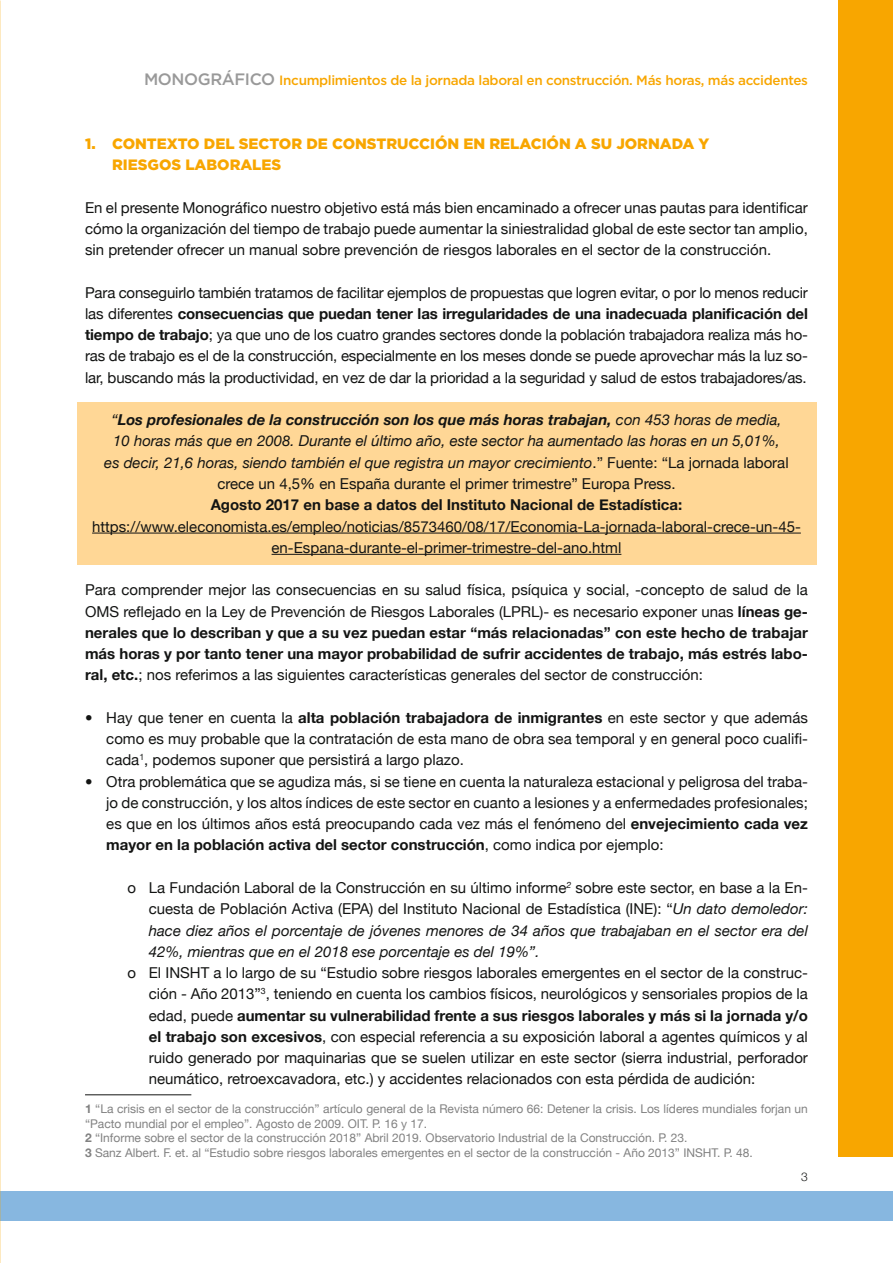
<style>
.page{position:relative;width:893px;height:1263px;background:#fff}
.page>*{position:absolute;margin:0;border:0;box-sizing:border-box;transform-origin:0 0}
.t1{font:15px/21.3px "Helvetica Neue";color:#131413;text-align:justify}
.t2{font:italic 15px/21.3px "Helvetica Neue";color:#131413;text-align:center}
.t3{font:900 15px/21.3px "Gotham";color:#f8a600}
.t4{font:700 15px "Helvetica Neue";color:#131413}
.t5{font:500 13.5px "Gotham";letter-spacing:-.025em;color:#f8a600}
.t6{font:12px/14.4px "Helvetica Neue";color:#818181}
.t7{font:300 12px "Helvetica Neue";color:#131413}
.s1{font-size:16.5px;color:#999}
.s2{font-weight:700}
.s3{font-style:normal}
.s4{font-style:italic}
</style>
<div class="page">
<div style="left:0;top:1191px;width:893px;height:29px;background:#87b7e0"></div>
<div style="left:838px;top:0;width:55px;height:1157px;background:#f8a600"></div>
<div style="left:77px;top:402px;width:739px;height:162px;background:#ffd796"></div>
<hr style="left:92px;top:533px;width:709px;height:1px;background:#131413">
<hr style="left:272px;top:554px;width:349px;height:1px;background:#131413">
<hr style="left:85px;top:1094px;width:106px;height:1px;background:#131413">
<p class="t5" style="left:144px;top:71px;width:665px"><span class="s1">MONOGRÁFICO</span> Incumplimientos de la jornada laboral en construcción. Más horas, más accidentes</p>
<p class="t3" style="left:112px;top:133px;width:599px;text-indent:-27px">1. CONTEXTO DEL SECTOR DE CONSTRUCCIÓN EN RELACIÓN A SU JORNADA Y<br>RIESGOS LABORALES</p>
<p class="t1" style="left:85px;top:197px;width:724px">En el presente Monográfico nuestro objetivo está más bien encaminado a ofrecer unas pautas para identificar cómo la organización del tiempo de trabajo puede aumentar la siniestralidad global de este sector tan amplio, sin pretender ofrecer un manual sobre prevención de riesgos laborales en el sector de la construcción.</p>
<p class="t1" style="left:85px;top:283px;width:724px">Para conseguirlo también tratamos de facilitar ejemplos de propuestas que logren evitar, o por lo menos reducir las diferentes <span class="s2">consecuencias que puedan tener las irregularidades de una inadecuada planificación del tiempo de trabajo</span>; ya que uno de los cuatro grandes sectores donde la población trabajadora realiza más ho&shy;ras de trabajo es el de la construcción, especialmente en los meses donde se puede aprovechar más la luz so&shy;lar, buscando más la productividad, en vez de dar la prioridad a la seguridad y salud de estos trabajadores/as.</p>
<p class="t2" style="left:104px;top:410px;width:686px">“<span class="s2">Los profesionales de la construcción son los que más horas trabajan,</span> con 453 horas de media, 10 horas más que en 2008. Durante el último año, este sector ha aumentado las horas en un 5,01%, es decir, 21,6 horas, siendo también el que registra un mayor crecimiento<span class="s3">.” Fuente: “La jornada laboral crece un 4,5% en España durante el primer trimestre” Europa Press.</span></p>
<p class="t4" style="left:211px;top:493px;width:473px">Agosto 2017 en base a datos del Instituto Nacional de Estadística:</p>
<p class="t1" style="left:92px;top:516px;width:710px;text-align:center">https://www.eleconomista.es/empleo/noticias/8573460/08/17/Economia-La-jornada-laboral-crece-un-45- en-Espana-durante-el-primer-trimestre-del-ano.html</p>
<p class="t1" style="left:85px;top:580px;width:724px">Para comprender mejor las consecuencias en su salud física, psíquica y social, -concepto de salud de la OMS reflejado en la Ley de Prevención de Riesgos Laborales (LPRL)- es necesario exponer unas <span class="s2">líneas ge&shy;nerales que lo describan y que a su vez puedan estar “más relacionadas” con este hecho de trabajar más horas y por tanto tener una mayor probabilidad de sufrir accidentes de trabajo, más estrés labo&shy;ral, etc.</span>; nos referimos a las siguientes características generales del sector de construcción:</p>
<p class="t1" style="left:106px;top:708px;width:703px;text-align:left">Hay que tener en cuenta la <span class="s2">alta población trabajadora de inmigrantes</span> en este sector y que además como es muy probable que la contratación de esta mano de obra sea temporal y en general poco cualifi&shy;cada<sup>1</sup>, podemos suponer que persistirá a largo plazo.<br>Otra problemática que se agudiza más, si se tiene en cuenta la naturaleza estacional y peligrosa del traba&shy;jo de construcción, y los altos índices de este sector en cuanto a lesiones y a enfermedades profesionales; es que en los últimos años está preocupando cada vez más el fenómeno del <span class="s2">envejecimiento cada vez mayor en la población activa del sector construcción</span>, como indica por ejemplo:</p>
<p class="t1" style="left:149px;top:878px;width:661px;text-indent:-21px">ο La Fundación Laboral de la Construcción en su último informe<sup>2</sup> sobre este sector, en base a la En&shy;cuesta de Población Activa (EPA) del Instituto Nacional de Estadística (INE): “<span class="s4">Un dato demoledor: hace diez años el porcentaje de jóvenes menores de 34 años que trabajaban en el sector era del 42%, mientras que en el 2018 ese porcentaje es del 19%”.</span></p>
<p class="t1" style="left:149px;top:963px;width:661px;text-indent:-21px">ο El INSHT a lo largo de su “Estudio sobre riesgos laborales emergentes en el sector de la construc&shy;ción - Año 2013”<sup>3</sup>, teniendo en cuenta los cambios físicos, neurológicos y sensoriales propios de la edad, puede <span class="s2">aumentar su vulnerabilidad frente a sus riesgos laborales y más si la jornada y/o el trabajo son excesivos</span>, con especial referencia a su exposición laboral a agentes químicos y al ruido generado por maquinarias que se suelen utilizar en este sector (sierra industrial, perforador neumático, retroexcavadora, etc.) y accidentes relacionados con esta pérdida de audición:</p>
<p class="t6" style="left:85px;top:1103px;width:724px"><span class="s2">1</span> “La crisis en el sector de la construcción” artículo general de la Revista número 66: Detener la crisis. Los líderes mundiales forjan un “Pacto mundial por el empleo”. Agosto de 2009. OIT. P. 16 y 17.<br><span class="s2">2</span> “Informe sobre el sector de la construcción 2018” Abril 2019. Observatorio Industrial de la Construcción. P. 23.<br><span class="s2">3</span> Sanz Albert. F. et. al “Estudio sobre riesgos laborales emergentes en el sector de la construcción - Año 2013” INSHT. P. 48.</p>
<p class="t7" style="left:801px;top:1167px;width:8px">3</p>
</div>
